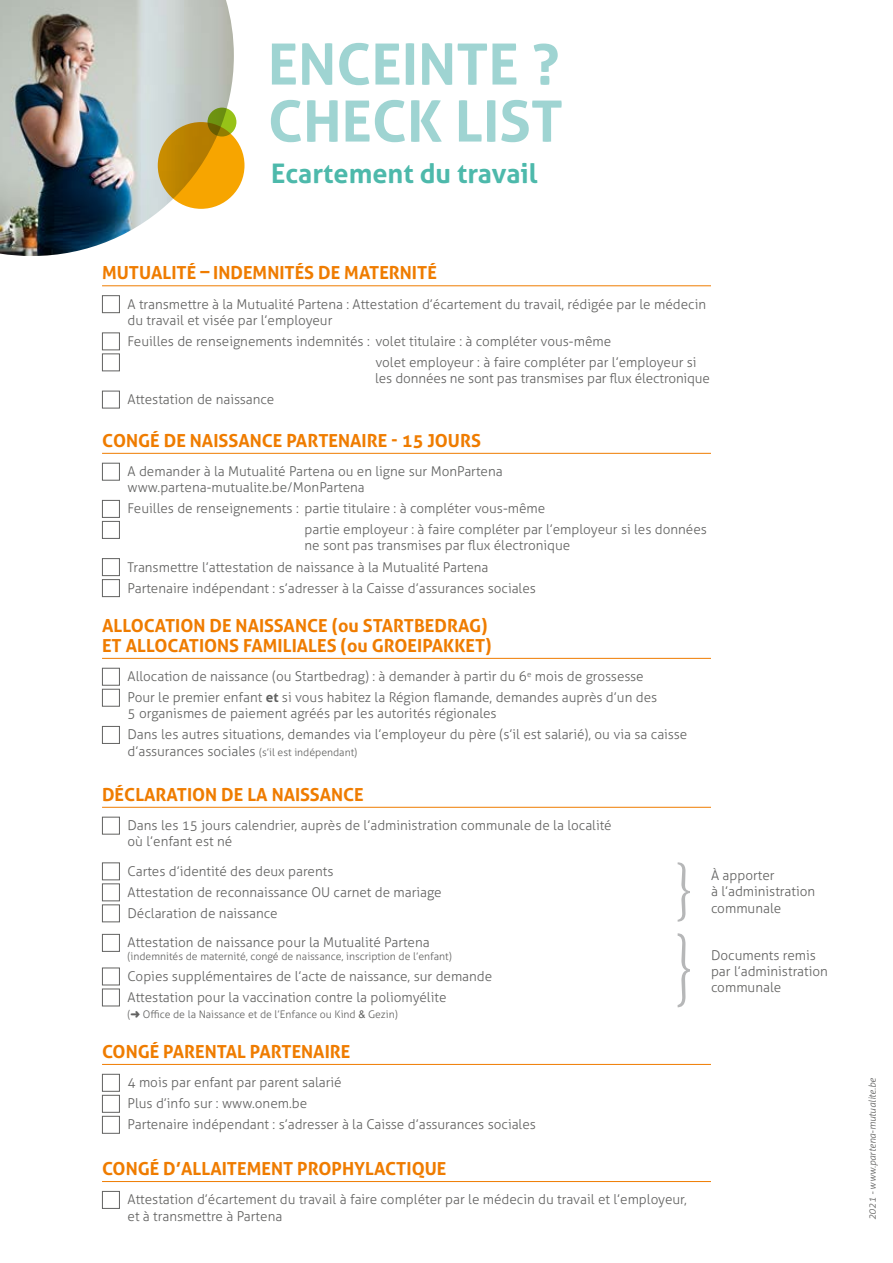
<style>
.page{position:relative;width:893px;height:1263px;background:#fff}
.page>*{position:absolute;margin:0;border:0;box-sizing:border-box;transform-origin:0 0}
.t1{font:84.3px "Minion Pro";color:#b6b7b8;scale:.64 1}
.t2{font:67.5px "Minion Pro";color:#b6b7b8;scale:.8 1}
.t3{font:700 57px/57px "Aller";color:#9fd4d2}
.t4{font:700 27px "Aller";color:#4db9ab}
.t5{font:700 18px/19.5px "Aller";color:#ef7c00}
.t6{font:300 13.5px/21px "Aller";color:#626261}
.t7{font:300 13.5px/16.2px "Aller";color:#616261}
.t8{font:300 10.5px "Aller";color:#626261}
.t9{font:italic 300 9.75px "Aller";color:#626261}
.s1{color:#616261}
.s2{font-weight:700;color:#616261}
.s3{font-size:10.5px}
.s4{font-family:"Arial";font-weight:400}
</style>
<div class="page">
<hr style="left:102px;top:285px;width:609px;height:1px;background:#ef7c00">
<hr style="left:102px;top:453px;width:609px;height:1px;background:#ef7c00">
<hr style="left:102px;top:658px;width:609px;height:1px;background:#ef7c00">
<hr style="left:102px;top:807px;width:609px;height:1px;background:#ef7c00">
<hr style="left:102px;top:1064px;width:609px;height:1px;background:#ef7c00">
<hr style="left:102px;top:1181px;width:609px;height:1px;background:#ef7c00">
<div style="left:102px;top:295px;width:18px;height:18px;border:1px solid #626261"></div>
<div style="left:102px;top:332px;width:18px;height:18px;border:1px solid #626261"></div>
<div style="left:102px;top:353px;width:18px;height:18px;border:1px solid #626261"></div>
<div style="left:102px;top:391px;width:18px;height:17px;border:1px solid #626261"></div>
<div style="left:102px;top:463px;width:18px;height:18px;border:1px solid #616261"></div>
<div style="left:102px;top:500px;width:18px;height:18px;border:1px solid #626261"></div>
<div style="left:102px;top:521px;width:18px;height:18px;border:1px solid #626261"></div>
<div style="left:102px;top:558px;width:18px;height:18px;border:1px solid #626261"></div>
<div style="left:102px;top:579px;width:18px;height:18px;border:1px solid #626261"></div>
<div style="left:102px;top:668px;width:18px;height:18px;border:1px solid #626261"></div>
<div style="left:102px;top:689px;width:18px;height:18px;border:1px solid #626261"></div>
<div style="left:102px;top:726px;width:18px;height:18px;border:1px solid #626261"></div>
<div style="left:102px;top:817px;width:18px;height:17px;border:1px solid #626261"></div>
<div style="left:102px;top:862px;width:18px;height:18px;border:1px solid #626261"></div>
<div style="left:102px;top:883px;width:18px;height:18px;border:1px solid #626261"></div>
<div style="left:102px;top:904px;width:18px;height:18px;border:1px solid #626261"></div>
<div style="left:102px;top:934px;width:18px;height:18px;border:1px solid #626261"></div>
<div style="left:102px;top:967px;width:18px;height:18px;border:1px solid #626261"></div>
<div style="left:102px;top:988px;width:18px;height:18px;border:1px solid #626261"></div>
<div style="left:102px;top:1074px;width:18px;height:18px;border:1px solid #626261"></div>
<div style="left:102px;top:1095px;width:18px;height:18px;border:1px solid #626261"></div>
<div style="left:102px;top:1116px;width:18px;height:18px;border:1px solid #626261"></div>
<div style="left:102px;top:1191px;width:18px;height:18px;border:1px solid #626261"></div>
<img style="left:0;top:0;width:234px;height:256px">
<svg style="left:158px;top:122px;width:86px;height:87px;background:#db9500"></svg>
<svg style="left:207px;top:108px;width:29px;height:29px"></svg>
<h3 class="t3" style="left:268px;top:35px;width:297px">ENCEINTE ?<br>CHECK LIST</h3>
<h3 class="t4" style="left:271px;top:157px;width:268px">Ecartement du travail</h3>
<h3 class="t5" style="left:102px;top:263px;width:336px">MUTUALITÉ – INDEMNITÉS DE MATERNITÉ</h3>
<p class="t6" style="left:128px;top:296px;width:580px;line-height:16.2px">A transmettre à la Mutualité Partena : Attestation d’écartement du travail, rédigée par le médecin du travail et visée par l’employeur</p>
<p class="t6" style="left:375px;top:330px;width:323px;text-indent:-248px">Feuilles de renseignements indemnités : volet titulaire : à compléter vous-même<br>volet employeur : à faire compléter par l’employeur si</p>
<p class="t6" style="left:375px;top:368px;width:336px">les données ne sont pas transmises par flux électronique</p>
<p class="t6" style="left:128px;top:389px;width:148px">Attestation de naissance</p>
<h3 class="t5" style="left:102px;top:430px;width:380px">CONGÉ DE NAISSANCE PARTENAIRE - 15 JOURS</h3>
<p class="t7" style="left:128px;top:463px;width:377px">A demander à la Mutualité Partena ou en ligne sur MonPartena www.partena-mutualite.be/MonPartena</p>
<p class="t6" style="left:305px;top:498px;width:404px;text-indent:-177px">Feuilles de renseignements : partie titulaire : à compléter vous-même<br>partie employeur : à faire compléter par l’employeur si les données</p>
<p class="t6" style="left:128px;top:535px;width:444px;text-indent:177px">ne sont pas transmises par flux électronique<br>Transmettre l’attestation de naissance à la Mutualité Partena<br>Partenaire indépendant : s’adresser à la Caisse d’assurances sociales</p>
<h3 class="t5" style="left:102px;top:616px;width:391px">ALLOCATION DE NAISSANCE (ou STARTBEDRAG)<br>ET ALLOCATIONS FAMILIALES (ou GROEIPAKKET)</h3>
<p class="t6" style="left:128px;top:666px;width:531px">Allocation de naissance (ou Startbedrag) : à demander à partir du 6<sup>e</sup> mois de grossesse<br><span class="s1">Pour le premier enfant</span> <span class="s2">et</span> si vous habitez la Région flamande, demandes auprès d’un des</p>
<p class="t6" style="left:128px;top:703px;width:561px">5 organismes de paiement agréés par les autorités régionales<br>Dans les autres situations, demandes via l’employeur du père (s’il est salarié), ou via sa caisse</p>
<p class="t6" style="left:128px;top:740px;width:231px">d’assurances sociales <span class="s3">(s’il est indépendant)</span></p>
<h3 class="t5" style="left:102px;top:784px;width:263px">DÉCLARATION DE LA NAISSANCE</h3>
<p class="t6" style="left:128px;top:817px;width:486px;line-height:16.2px">Dans les 15 jours calendrier, auprès de l’administration communale de la localité où l’enfant est né</p>
<p class="t6" style="left:128px;top:860px;width:316px">Cartes d’identité des deux parents<br>Attestation de reconnaissance OU carnet de mariage<br>Déclaration de naissance</p>
<p class="t6" style="left:128px;top:932px;width:304px">Attestation de naissance pour la Mutualité Partena</p>
<p class="t8" style="left:128px;top:950px;width:326px">(indemnités de maternité, congé de naissance, inscription de l’enfant)</p>
<p class="t6" style="left:128px;top:965px;width:366px">Copies supplémentaires de l’acte de naissance, sur demande<br>Attestation pour la vaccination contre la poliomyélite</p>
<p class="t8" style="left:128px;top:1008px;width:272px">(➜ Office de la Naissance et de l’Enfance ou Kind <span class="s4">&amp;</span> Gezin)</p>
<h3 class="t5" style="left:102px;top:1041px;width:250px">CONGÉ PARENTAL PARTENAIRE</h3>
<p class="t6" style="left:128px;top:1072px;width:410px">4 mois par enfant par parent salarié<br>Plus d’info sur : www.onem.be<br>Partenaire indépendant : s’adresser à la Caisse d’assurances sociales</p>
<h3 class="t5" style="left:102px;top:1158px;width:346px">CONGÉ D’ALLAITEMENT PROPHYLACTIQUE</h3>
<p class="t6" style="left:128px;top:1191px;width:561px;line-height:16.2px">Attestation d’écartement du travail à faire compléter par le médecin du travail et l’employeur, et à transmettre à Partena</p>
<h2 class="t2" style="left:675px;top:843px;width:25px">}</h2>
<p class="t6" style="left:711px;top:867px;width:106px;line-height:16.2px">À apporter<br>à l’administration</p>
<p class="t6" style="left:711px;top:897px;width:72px">communale</p>
<p class="t6" style="left:711px;top:947px;width:118px;line-height:16.2px">Documents remis par l’administration</p>
<h1 class="t1" style="left:675px;top:910px;width:31px">}</h1>
<p class="t6" style="left:711px;top:977px;width:72px">communale</p>
<p class="t9" style="left:867px;top:1220px;width:144px;rotate:-90deg">2021 - www.partena-mutualite.be</p>
</div>
